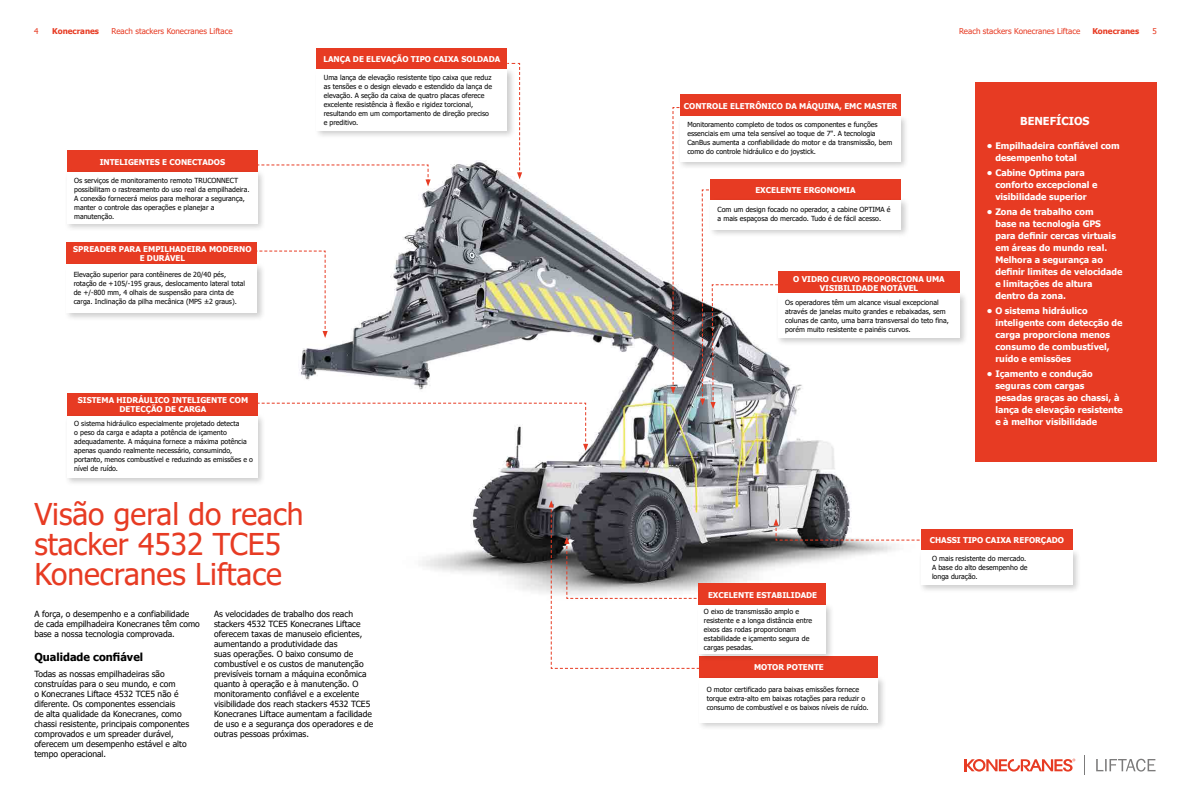
<style>
.page{position:relative;width:1191px;height:794px;background:#fff}
.page>*{position:absolute;margin:0;border:0;box-sizing:border-box;transform-origin:0 0}
.t1{font:30px/30px "Tahoma";color:#e73b23}
.t2{font:700 11px "Tahoma";color:#000}
.t3{font:700 11px "Tahoma";color:#fff}
.t4{font:700 9px/12px "Tahoma";color:#fff}
.t5{font:8.5px/10px "Tahoma";color:#000}
.t6{font:700 8px/9px "Tahoma";color:#fff;text-align:center}
.t7{font:8px "Tahoma";color:#e73b23}
.t8{font:700 8px "Tahoma";color:#e73b23}
.t9{font:7px/9px "Tahoma";color:#000}
</style>
<div class="page">
<svg style="left:964px;top:758px;width:111px;height:13px"></svg>
<svg style="left:1096px;top:758px;width:59px;height:13px"></svg>
<svg style="left:1084px;top:755px;width:1px;height:19px"></svg>
<img style="left:299px;top:160px;width:597px;height:442px">
<div style="left:67px;top:393px;width:191px;height:23px;background:#e73b23"></div>
<div style="left:64px;top:413px;width:202px;height:73px;background:#000;opacity:.2"></div>
<div style="left:67px;top:416px;width:191px;height:61px;background:#fff"></div>
<div style="left:921px;top:528px;width:151px;height:23px;background:#e73b23"></div>
<div style="left:918px;top:547px;width:163px;height:46px;background:#000;opacity:.2"></div>
<div style="left:921px;top:550px;width:151px;height:34px;background:#fff"></div>
<div style="left:67px;top:150px;width:191px;height:23px;background:#e73b23"></div>
<div style="left:64px;top:169px;width:202px;height:63px;background:#000;opacity:.2"></div>
<div style="left:67px;top:172px;width:191px;height:52px;background:#fff"></div>
<svg style="left:252px;top:402px;width:336px;height:49px"></svg>
<svg style="left:773px;top:518px;width:151px;height:23px"></svg>
<div style="left:699px;top:656px;width:179px;height:22px;background:#e73b23"></div>
<div style="left:696px;top:675px;width:190px;height:56px;background:#000;opacity:.2"></div>
<div style="left:699px;top:678px;width:179px;height:44px;background:#fff"></div>
<svg style="left:257px;top:250px;width:71px;height:88px"></svg>
<div style="left:67px;top:242px;width:190px;height:23px;background:#e73b23"></div>
<div style="left:64px;top:262px;width:202px;height:59px;background:#000;opacity:.2"></div>
<div style="left:67px;top:265px;width:190px;height:48px;background:#fff"></div>
<svg style="left:506px;top:62px;width:16px;height:117px"></svg>
<div style="left:317px;top:48px;width:190px;height:23px;background:#e73b23"></div>
<div style="left:314px;top:67px;width:202px;height:72px;background:#000;opacity:.2"></div>
<div style="left:317px;top:70px;width:190px;height:61px;background:#fff"></div>
<svg style="left:549px;top:500px;width:155px;height:169px"></svg>
<div style="left:698px;top:583px;width:127px;height:23px;background:#e73b23"></div>
<div style="left:695px;top:602px;width:139px;height:60px;background:#000;opacity:.2"></div>
<div style="left:698px;top:605px;width:127px;height:48px;background:#fff"></div>
<svg style="left:670px;top:107px;width:206px;height:302px"></svg>
<div style="left:680px;top:94px;width:221px;height:23px;background:#e73b23"></div>
<div style="left:677px;top:114px;width:232px;height:56px;background:#000;opacity:.2"></div>
<div style="left:680px;top:117px;width:221px;height:45px;background:#fff"></div>
<svg style="left:237px;top:164px;width:193px;height:22px"></svg>
<div style="left:975px;top:82px;width:182px;height:380px;background:#e73b23"></div>
<div style="left:710px;top:179px;width:191px;height:23px;background:#e73b23"></div>
<div style="left:707px;top:197px;width:202px;height:41px;background:#000;opacity:.2"></div>
<div style="left:710px;top:200px;width:191px;height:30px;background:#fff"></div>
<div style="left:778px;top:271px;width:181px;height:23px;background:#e73b23"></div>
<div style="left:775px;top:291px;width:193px;height:55px;background:#000;opacity:.2"></div>
<div style="left:778px;top:294px;width:181px;height:44px;background:#fff"></div>
<p class="t7" style="left:34px;top:26px;width:6px">4</p>
<p class="t8" style="left:52px;top:25px;width:48px">Konecranes</p>
<p class="t7" style="left:112px;top:26px;width:123px">Reach stackers Konecranes Liftace</p>
<p class="t7" style="left:959px;top:26px;width:123px">Reach stackers Konecranes Liftace</p>
<p class="t8" style="left:1092px;top:25px;width:48px">Konecranes</p>
<p class="t7" style="left:1152px;top:26px;width:6px">5</p>
<p class="t6" style="left:100px;top:158px;width:127px">INTELIGENTES E CONECTADOS</p>
<p class="t9" style="left:74px;top:176px;width:177px">Os serviços de monitoramento remoto TRUCONNECT possibilitam o rastreamento do uso real da empilhadeira.<br>A conexão fornecerá meios para melhorar a segurança, manter o controle das operações e planejar a manutenção.</p>
<p class="t6" style="left:73px;top:245px;width:180px">SPREADER PARA EMPILHADEIRA MODERNO<br>E DURÁVEL</p>
<p class="t9" style="left:74px;top:270px;width:173px">Elevação superior para contêineres de 20/40 pés, rotação de +105/-195 graus, deslocamento lateral total de +/-800 mm, 4 olhais de suspensão para cinta de carga. Inclinação da pilha mecânica (MPS ±2 graus).</p>
<p class="t6" style="left:323px;top:55px;width:178px">LANÇA DE ELEVAÇÃO TIPO CAIXA SOLDADA</p>
<p class="t9" style="left:324px;top:73px;width:170px">Uma lança de elevação resistente tipo caixa que reduz as tensões e o design elevado e estendido da lança de elevação. A seção da caixa de quatro placas oferece excelente resistência à flexão e rigidez torcional, resultando em um comportamento de direção preciso e preditivo.</p>
<p class="t6" style="left:78px;top:396px;width:172px">SISTEMA HIDRÁULICO INTELIGENTE COM<br>DETECÇÃO DE CARGA</p>
<p class="t9" style="left:74px;top:419px;width:180px">O sistema hidráulico especialmente projetado detecta<br>o peso da carga e adapta a potência de içamento adequadamente. A máquina fornece a máxima potência apenas quando realmente necessário, consumindo, portanto, menos combustível e reduzindo as emissões e o nível de ruído.</p>
<h1 class="t1" style="left:34px;top:500px;width:271px">Visão geral do reach stacker 4532 TCE5<br>Konecranes Liftace</h1>
<p class="t5" style="left:34px;top:609px;width:167px">A força, o desempenho e a confiabilidade de cada empilhadeira Konecranes têm como base a nossa tecnologia comprovada.</p>
<h2 class="t2" style="left:34px;top:649px;width:110px">Qualidade confiável</h2>
<p class="t5" style="left:34px;top:669px;width:156px">Todas as nossas empilhadeiras são construídas para o seu mundo, e com<br>o Konecranes Liftace 4532 TCE5 não é diferente. Os componentes essenciais<br>de alta qualidade da Konecranes, como chassi resistente, principais componentes comprovados e um spreader durável, oferecem um desempenho estável e alto tempo operacional.</p>
<p class="t5" style="left:214px;top:609px;width:161px">As velocidades de trabalho dos reach stackers 4532 TCE5 Konecranes Liftace oferecem taxas de manuseio eficientes, aumentando a produtividade das<br>suas operações. O baixo consumo de combustível e os custos de manutenção previsíveis tornam a máquina econômica quanto à operação e à manutenção. O monitoramento confiável e a excelente visibilidade dos reach stackers 4532 TCE5<br>Konecranes Liftace aumentam a facilidade de uso e a segurança dos operadores e de outras pessoas próximas.</p>
<p class="t6" style="left:684px;top:101px;width:215px">CONTROLE ELETRÔNICO DA MÁQUINA, EMC MASTER</p>
<p class="t9" style="left:687px;top:120px;width:206px">Monitoramento completo de todos os componentes e funções essenciais em uma tela sensível ao toque de 7". A tecnologia CanBus aumenta a confiabilidade do motor e da transmissão, bem como do controle hidráulico e do joystick.</p>
<p class="t6" style="left:755px;top:186px;width:102px">EXCELENTE ERGONOMIA</p>
<p class="t9" style="left:717px;top:205px;width:174px">Com um design focado no operador, a cabine OPTIMA é a mais espaçosa do mercado. Tudo é de fácil acesso.</p>
<p class="t6" style="left:793px;top:274px;width:153px">O VIDRO CURVO PROPORCIONA UMA<br>VISIBILIDADE NOTÁVEL</p>
<p class="t9" style="left:785px;top:298px;width:165px">Os operadores têm um alcance visual excepcional através de janelas muito grandes e rebaixadas, sem colunas de canto, uma barra transversal do teto fina, porém muito resistente e painéis curvos.</p>
<h2 class="t3" style="left:1020px;top:113px;width:71px">BENEFÍCIOS</h2>
<p class="t4" style="left:995px;top:140px;width:126px;text-indent:-9px">• Empilhadeira confiável com desempenho total</p>
<p class="t4" style="left:995px;top:167px;width:104px;text-indent:-9px">• Cabine Optima para conforto excepcional e visibilidade superior</p>
<p class="t4" style="left:995px;top:206px;width:129px;text-indent:-9px">• Zona de trabalho com<br>base na tecnologia GPS para definir cercas virtuais em áreas do mundo real.<br>Melhora a segurança ao definir limites de velocidade e limitações de altura dentro da zona.</p>
<p class="t4" style="left:995px;top:305px;width:129px;text-indent:-9px">• O sistema hidráulico inteligente com detecção de carga proporciona menos consumo de combustível, ruído e emissões</p>
<p class="t4" style="left:995px;top:368px;width:129px;text-indent:-9px">• Içamento e condução seguras com cargas pesadas graças ao chassi, à lança de elevação resistente e à melhor visibilidade</p>
<p class="t6" style="left:708px;top:591px;width:111px">EXCELENTE ESTABILIDADE</p>
<p class="t9" style="left:704px;top:607px;width:110px">O eixo de transmissão amplo e resistente e a longa distância entre eixos das rodas proporcionam estabilidade e içamento segura de cargas pesadas.</p>
<p class="t6" style="left:754px;top:663px;width:71px">MOTOR POTENTE</p>
<p class="t9" style="left:706px;top:685px;width:163px">O motor certificado para baixas emissões fornece torque extra-alto em baixas rotações para reduzir o consumo de combustível e os baixos níveis de ruído.</p>
<p class="t6" style="left:929px;top:535px;width:136px">CHASSI TIPO CAIXA REFORÇADO</p>
<p class="t9" style="left:932px;top:554px;width:97px">O mais resistente do mercado.<br>A base do alto desempenho de longa duração.</p>
</div>
